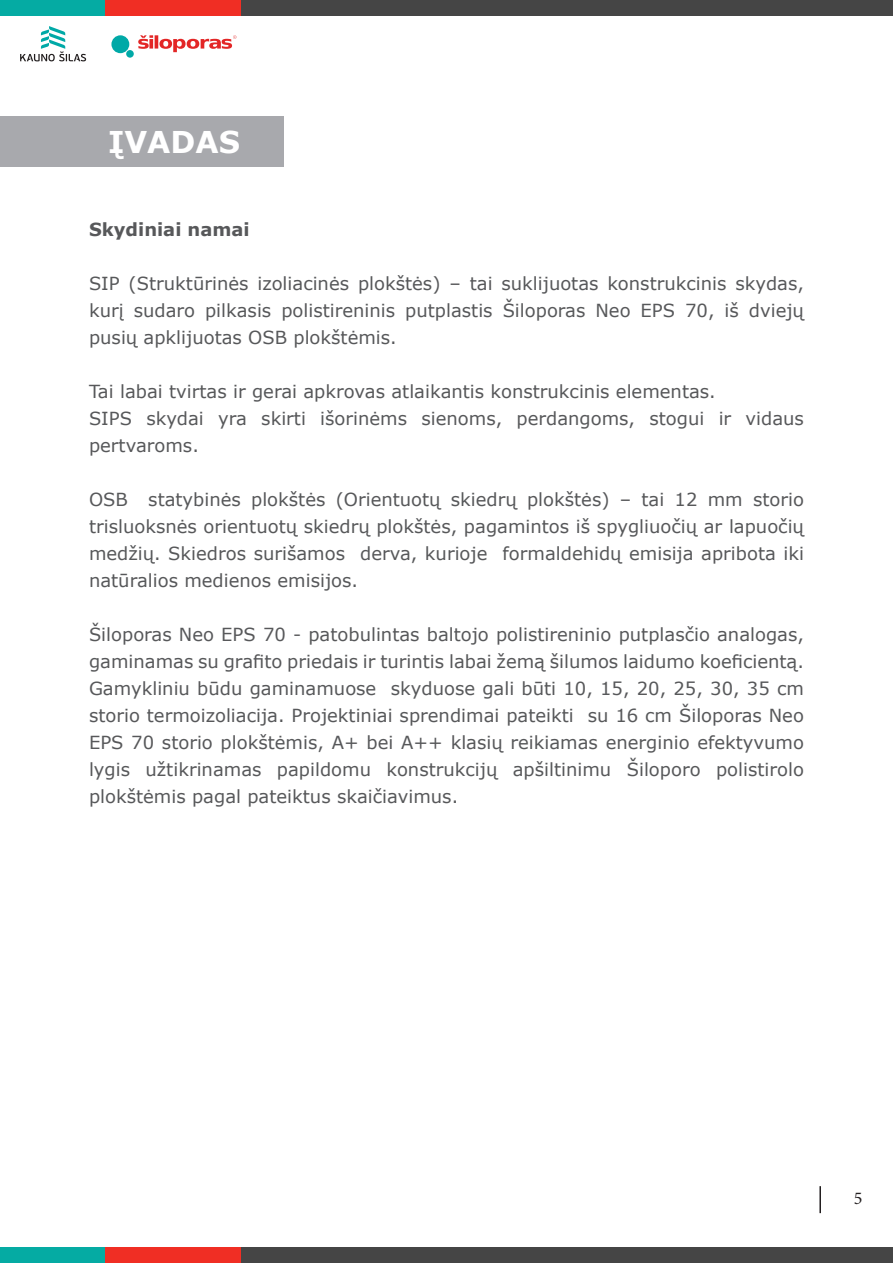
<style>
.page{position:relative;width:893px;height:1263px;background:#fff}
.page>*{position:absolute;margin:0;border:0;box-sizing:border-box;transform-origin:0 0}
.t1{font:700 30px "Verdana";color:#fff}
.t2{font:18px/27px "Verdana";color:#57585a;text-align:justify}
.t3{font:700 18px "Verdana";color:#57585a}
.t4{font:18px "Minion Pro";color:#231f20}
</style>
<div class="page">
<div style="left:104px;top:0;width:137px;height:15px;background:#f02e24"></div>
<div style="left:241px;top:0;width:652px;height:15px;background:#454545"></div>
<div style="left:0;top:0;width:104px;height:15px;background:#05aba3"></div>
<div style="left:104px;top:1247px;width:137px;height:16px;background:#f02e24"></div>
<div style="left:241px;top:1247px;width:652px;height:16px;background:#454545"></div>
<div style="left:0;top:1247px;width:104px;height:16px;background:#05aba3"></div>
<hr style="left:819px;top:1186px;width:2px;height:27px;background:#231f20">
<div style="left:111px;top:35px;width:18px;height:18px;background:#00a9a7;border-radius:50%"></div>
<div style="left:126px;top:50px;width:8px;height:8px;background:#00a9a7;border-radius:50%"></div>
<svg style="left:138px;top:35px;width:99px;height:17px"></svg>
<svg style="left:20px;top:26px;width:66px;height:35px"></svg>
<div style="left:0;top:116px;width:283px;height:51px;background:#a8a9ad"></div>
<p class="t1" style="left:108px;top:120px;width:134px">ĮVADAS</p>
<p class="t3" style="left:89px;top:217px;width:162px">Skydiniai namai</p>
<p class="t2" style="left:89px;top:270px;width:716px">SIP (Struktūrinės izoliacinės plokštės) – tai suklijuotas konstrukcinis skydas, kurį sudaro pilkasis polistireninis putplastis Šiloporas Neo EPS 70, iš dviejų pusių apklijuotas OSB plokštėmis.</p>
<p class="t2" style="left:89px;top:378px;width:628px">Tai labai tvirtas ir gerai apkrovas atlaikantis konstrukcinis elementas.</p>
<p class="t2" style="left:89px;top:405px;width:716px">SIPS skydai yra skirti išorinėms sienoms, perdangoms, stogui ir vidaus pertvaroms.</p>
<p class="t2" style="left:89px;top:486px;width:716px">OSB statybinės plokštės (Orientuotų skiedrų plokštės) – tai 12 mm storio trisluoksnės orientuotų skiedrų plokštės, pagamintos iš spygliuočių ar lapuočių medžių. Skiedros surišamos derva, kurioje formaldehidų emisija apribota iki natūralios medienos emisijos.</p>
<p class="t2" style="left:89px;top:621px;width:716px">Šiloporas Neo EPS 70 - patobulintas baltojo polistireninio putplasčio analogas, gaminamas su grafito priedais ir turintis labai žemą šilumos laidumo koeficientą.<br>Gamykliniu būdu gaminamuose skyduose gali būti 10, 15, 20, 25, 30, 35 cm storio termoizoliacija. Projektiniai sprendimai pateikti su 16 cm Šiloporas Neo EPS 70 storio plokštėmis, A+ bei A++ klasių reikiamas energinio efektyvumo lygis užtikrinamas papildomu konstrukcijų apšiltinimu Šiloporo polistirolo plokštėmis pagal pateiktus skaičiavimus.</p>
<p class="t4" style="left:854px;top:1186px;width:10px">5</p>
</div>
